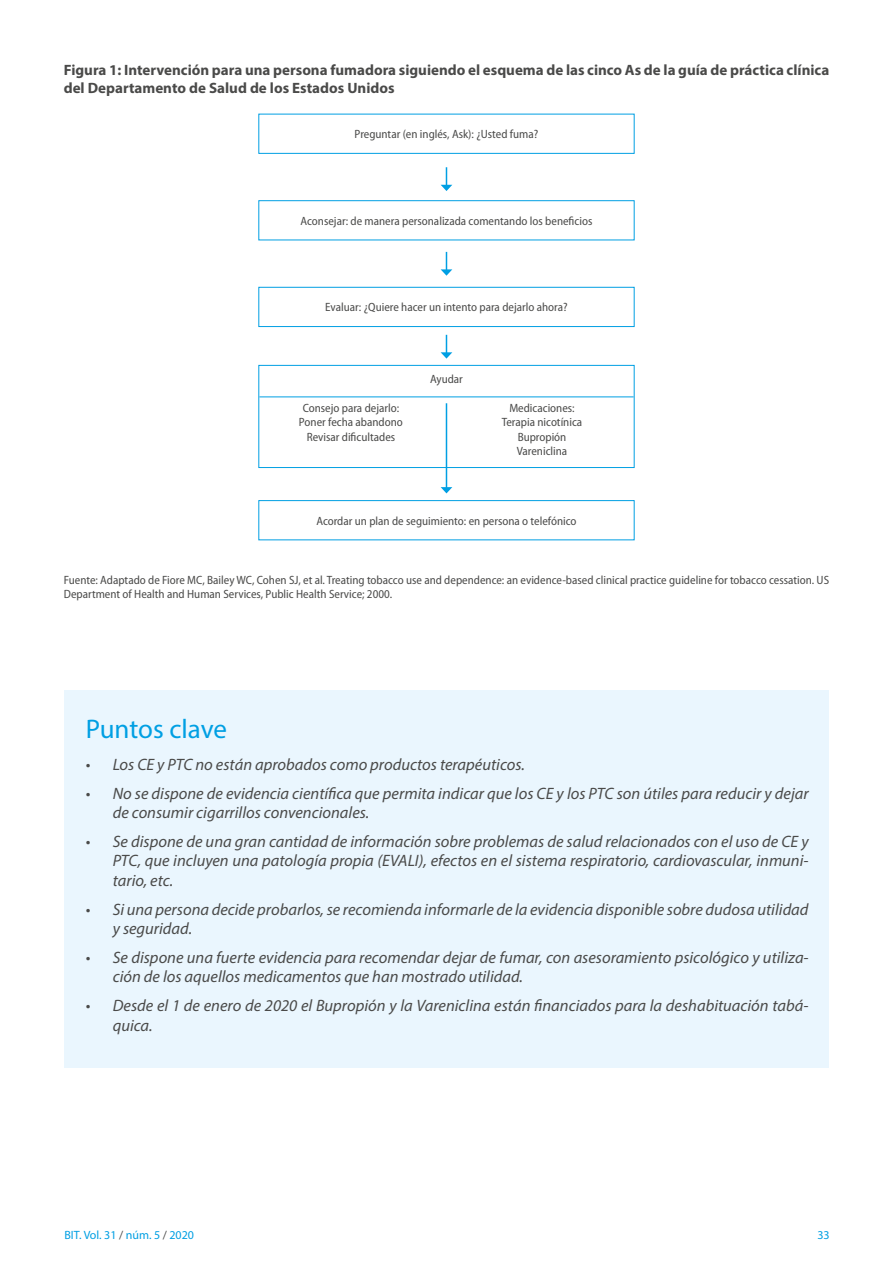
<style>
.page{position:relative;width:893px;height:1263px;background:#fff}
.page>*{position:absolute;margin:0;border:0;box-sizing:border-box;transform-origin:0 0}
.t1{font:27px "Myriad Pro";letter-spacing:-.005em;color:#009fe3}
.t2{font:italic 16.5px/19.8px "Myriad Pro";color:#4a4a49}
.t3{font:700 15px/17.7px "Myriad Pro";color:#4a4a49}
.producte_i_grafiques{font:semi-condensed 12px/14.4px "Myriad Pro";color:#4a4a49;text-align:center}
.t4{font:12px "Myriad Pro";color:#009fe3}
.s1{color:#4a4a49}
</style>
<div class="page">
<div style="left:64px;top:690px;width:765px;height:377px;background:#eaf6fe"></div>
<div style="left:258px;top:114px;width:376px;height:40px;border:1px solid #009fe3"></div>
<div style="left:258px;top:200px;width:376px;height:40px;border:1px solid #009fe3"></div>
<div style="left:258px;top:287px;width:376px;height:40px;border:1px solid #009fe3"></div>
<div style="left:258px;top:365px;width:376px;height:103px;border:1px solid #009fe3"></div>
<div style="left:258px;top:500px;width:376px;height:40px;border:1px solid #009fe3"></div>
<svg style="left:441px;top:167px;width:11px;height:24px"></svg>
<svg style="left:441px;top:252px;width:11px;height:24px"></svg>
<svg style="left:441px;top:335px;width:11px;height:24px"></svg>
<hr style="left:446px;top:403px;width:1px;height:85px;background:#009fe3">
<svg style="left:441px;top:487px;width:11px;height:6px"></svg>
<hr style="left:259px;top:396px;width:375px;height:1px;background:#009fe3">
<h5 class="t3" style="left:64px;top:61px;width:767px">Figura 1: Intervención para una persona fumadora siguiendo el esquema de las cinco As de la guía de práctica clínica del Departamento de Salud de los Estados Unidos</h5>
<p class="producte_i_grafiques" style="left:355px;top:127px;width:185px">Preguntar (en inglés, Ask): ¿Usted fuma?</p>
<p class="producte_i_grafiques" style="left:301px;top:214px;width:293px">Aconsejar: de manera personalizada comentando los beneficios</p>
<p class="producte_i_grafiques" style="left:325px;top:300px;width:244px">Evaluar: ¿Quiere hacer un intento para dejarlo ahora?</p>
<p class="producte_i_grafiques" style="left:430px;top:372px;width:34px">Ayudar</p>
<p class="producte_i_grafiques" style="left:299px;top:401px;width:105px">Consejo para dejarlo:<br>Poner fecha abandono<br>Revisar dificultades</p>
<p class="producte_i_grafiques" style="left:502px;top:401px;width:82px">Medicaciones:<br>Terapia nicotínica<br>Bupropión<br>Vareniclina</p>
<p class="producte_i_grafiques" style="left:316px;top:514px;width:262px">Acordar un plan de seguimiento: en persona o telefónico</p>
<p class="producte_i_grafiques" style="left:64px;top:573px;width:767px;text-align:left">Fuente: Adaptado de Fiore MC, Bailey WC, Cohen SJ, et al. Treating tobacco use and dependence: an evidence-based clinical practice guideline for tobacco cessation. US<br>Department of Health and Human Services, Public Health Service; 2000.</p>
<p class="t1" style="left:86px;top:712px;width:143px">Puntos clave</p>
<p class="t2" style="left:86px;top:754px;width:441px">• Los CE y PTC no están aprobados como productos terapéuticos.</p>
<p class="t2" style="left:113px;top:783px;width:697px;text-indent:-27px">• No se dispone de evidencia científica que permita indicar que los CE y los PTC son útiles para reducir y dejar de consumir cigarrillos convencionales.</p>
<p class="t2" style="left:113px;top:831px;width:697px;text-align:justify;text-indent:-27px">• Se dispone de una gran cantidad de información sobre problemas de salud relacionados con el uso de CE y PTC, que incluyen una patología propia (EVALI), efectos en el sistema respiratorio, cardiovascular, inmuni&shy;tario, etc.</p>
<p class="t2" style="left:113px;top:899px;width:697px;text-indent:-27px">• Si una persona decide probarlos, se recomienda informarle de la evidencia disponible sobre dudosa utilidad y seguridad.</p>
<p class="t2" style="left:113px;top:947px;width:697px;text-indent:-27px">• Se dispone una fuerte evidencia para recomendar dejar de fumar, con asesoramiento psicológico y utiliza&shy;ción de los aquellos medicamentos que han mostrado utilidad.</p>
<p class="t2" style="left:113px;top:995px;width:697px;text-indent:-27px">• Desde el 1 de enero de 2020 el Bupropión y la Vareniclina están financiados para la deshabituación tabá&shy;quica.</p>
<p class="t4" style="left:64px;top:1227px;width:131px">BIT. Vol. 31 <span class="s1">/</span> núm. 5 <span class="s1">/</span> 2020</p>
<p class="t4" style="left:817px;top:1227px;width:14px">33</p>
</div>
